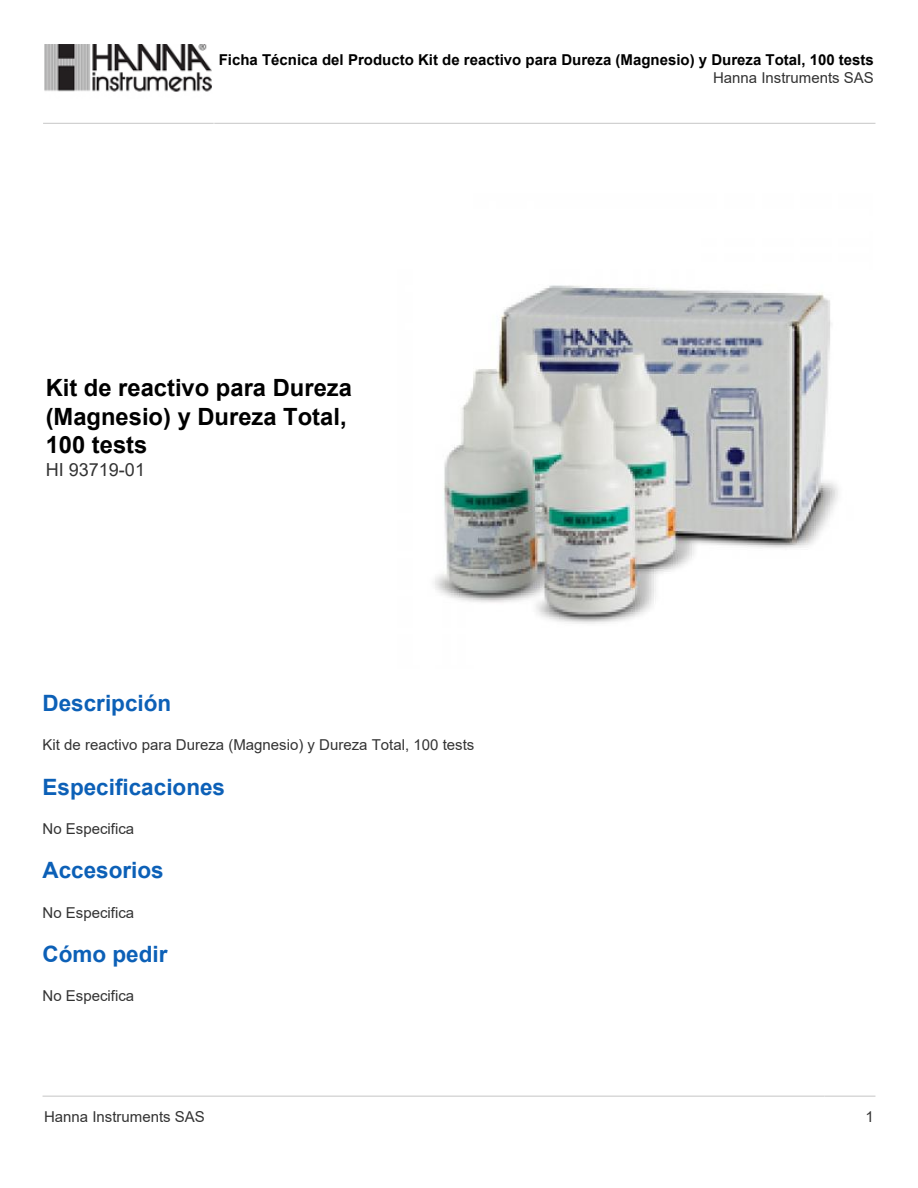
<style>
.page{position:relative;width:918px;height:1188px;background:#fff}
.page>*{position:absolute;margin:0;border:0;box-sizing:border-box;transform-origin:0 0}
.t1{font:700 23.7px/28.5px "Arial";color:#000}
.t2{font:700 22.5px "Arial";color:#0c60b7}
.t3{font:18px "Arial";color:#333}
.t4{font:15px "Arial";color:#333}
.t5{font:700 15px "Arial";color:#000}
</style>
<div class="page">
<img style="left:44px;top:44px;width:168px;height:48px">
<hr style="left:43px;top:123px;width:171px;height:1px;background:#ccc">
<hr style="left:215px;top:123px;width:660px;height:1px;background:#ccc">
<hr style="left:43px;top:1096px;width:781px;height:1px;background:#ccc">
<hr style="left:825px;top:1096px;width:50px;height:1px;background:#ccc">
<img style="left:434px;top:285px;width:404px;height:339px">
<p class="t5" style="left:219px;top:49px;width:657px">Ficha Técnica del Producto Kit de reactivo para Dureza (Magnesio) y Dureza Total, 100 tests</p>
<p class="t4" style="left:713px;top:67px;width:162px">Hanna Instruments SAS</p>
<h1 class="t1" style="left:46px;top:374px;width:308px">Kit de reactivo para Dureza (Magnesio) y Dureza Total,<br>100 tests</h1>
<p class="t3" style="left:46px;top:458px;width:101px">HI 93719-01</p>
<h2 class="t2" style="left:43px;top:687px;width:130px">Descripción</h2>
<p class="t4" style="left:43px;top:735px;width:433px">Kit de reactivo para Dureza (Magnesio) y Dureza Total, 100 tests</p>
<h2 class="t2" style="left:43px;top:771px;width:184px">Especificaciones</h2>
<p class="t4" style="left:43px;top:818px;width:93px">No Especifica</p>
<h2 class="t2" style="left:43px;top:855px;width:123px">Accesorios</h2>
<p class="t4" style="left:43px;top:902px;width:93px">No Especifica</p>
<h2 class="t2" style="left:43px;top:938px;width:127px">Cómo pedir</h2>
<p class="t4" style="left:43px;top:986px;width:93px">No Especifica</p>
<p class="t4" style="left:44px;top:1107px;width:162px">Hanna Instruments SAS</p>
<p class="t4" style="left:866px;top:1107px;width:10px">1</p>
</div>
